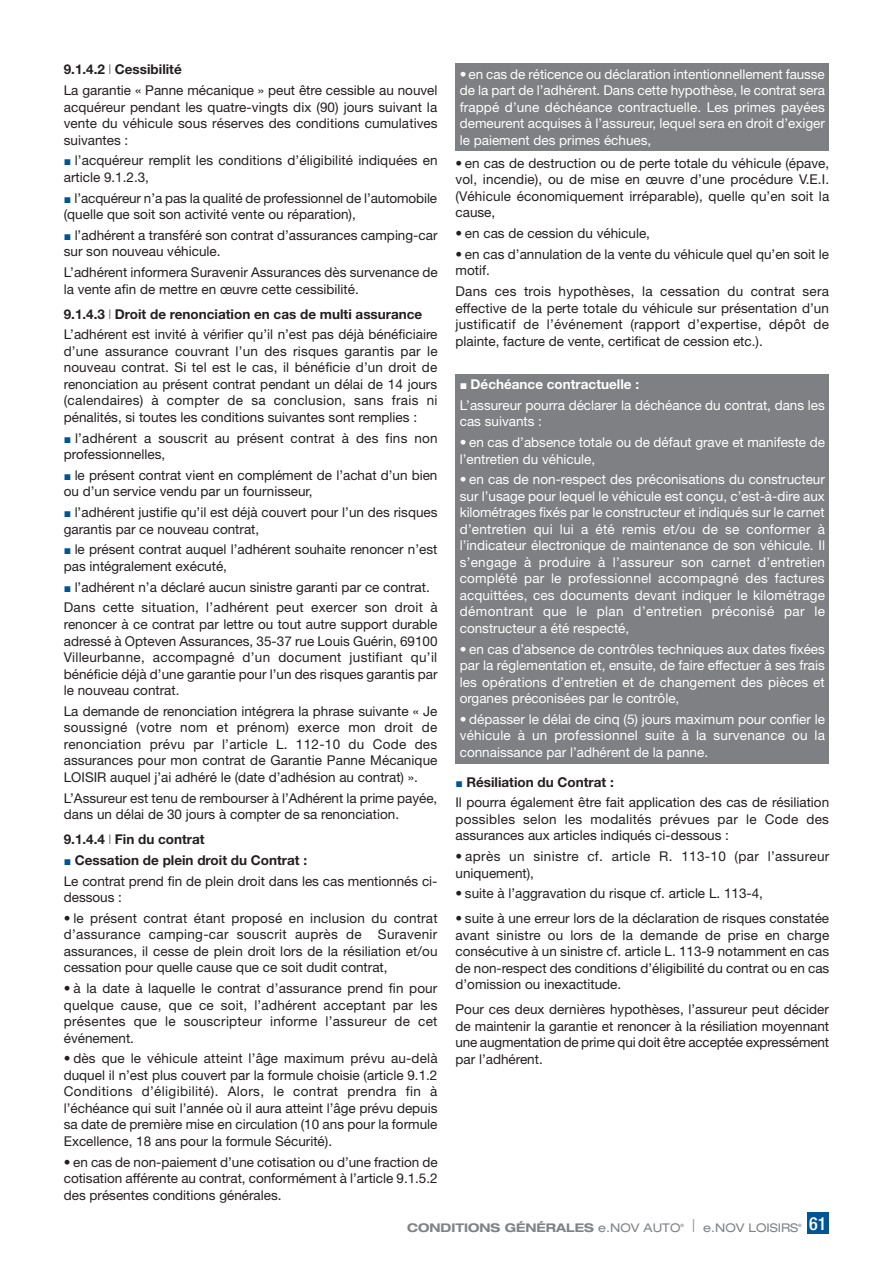
<style>
.page{position:relative;width:893px;height:1263px;background:#fff}
.page>*{position:absolute;margin:0;border:0;box-sizing:border-box;transform-origin:0 0}
.t1{font:500 condensed 18px "Helvetica Neue";color:#fff}
.Normal_e{font:13.5px/16.5px "Helvetica Neue";color:#231f20;text-align:justify}
.Normal_e-2{font:13.5px/16.5px "Helvetica Neue";color:#fff;text-align:justify}
.Normal_e-3{font:700 13.5px "Helvetica Neue";color:#231f20}
.Normal_e-4{font:13.5px/16.5px "Helvetica Neue";letter-spacing:.025em;color:#231f20}
.Normal_e-5{font:700 13.5px "Helvetica Neue";color:#fff}
.t2{font:700 expanded 12px "Helvetica Neue";color:#808285}
.t3{font:expanded 12px "Helvetica Neue";color:#808285}
.t4{font:expanded 4.5px "Helvetica Neue";color:#808285}
.s1{font-weight:100}
.s2{font-weight:400}
.s3{font-weight:100;font-size:18px}
</style>
<div class="page">
<div style="left:807px;top:1212px;width:21px;height:21px;background:#005594"></div>
<div style="left:455px;top:64px;width:374px;height:87px;background:#7e8083"></div>
<div style="left:455px;top:374px;width:374px;height:389px;background:#7e8083"></div>
<p class="Normal_e-3" style="left:64px;top:61px;width:120px">9.1.4.2 <span class="s1">I</span> Cessibilité</p>
<p class="Normal_e" style="left:64px;top:82px;width:375px">La garantie « Panne mécanique » peut être cessible au nouvel acquéreur pendant les quatre-vingts dix (90) jours suivant la vente du véhicule sous réserves des conditions cumulatives suivantes :</p>
<p class="Normal_e" style="left:64px;top:152px;width:375px;text-indent:11px">l’acquéreur remplit les conditions d’éligibilité indiquées en article 9.1.2.3,</p>
<p class="Normal_e" style="left:64px;top:189px;width:375px;text-indent:11px">l’acquéreur n’a pas la qualité de professionnel de l’automobile (quelle que soit son activité vente ou réparation),</p>
<p class="Normal_e" style="left:64px;top:227px;width:375px;text-indent:11px">l’adhérent a transféré son contrat d’assurances camping-car sur son nouveau véhicule.</p>
<p class="Normal_e" style="left:64px;top:264px;width:375px">L’adhérent informera Suravenir Assurances dès survenance de la vente afin de mettre en œuvre cette cessibilité.</p>
<p class="Normal_e-3" style="left:64px;top:305px;width:360px">9.1.4.3 <span class="s1">I</span> Droit de renonciation en cas de multi assurance</p>
<p class="Normal_e" style="left:64px;top:326px;width:375px">L’adhérent est invité à vérifier qu’il n’est pas déjà bénéficiaire d’une assurance couvrant l’un des risques garantis par le nouveau contrat. Si tel est le cas, il bénéficie d’un droit de renonciation au présent contrat pendant un délai de 14 jours (calendaires) à compter de sa conclusion, sans frais ni pénalités, si toutes les conditions suivantes sont remplies :</p>
<p class="Normal_e" style="left:64px;top:429px;width:375px;text-indent:11px">l’adhérent a souscrit au présent contrat à des fins non professionnelles,</p>
<p class="Normal_e" style="left:64px;top:467px;width:375px;text-indent:11px">le présent contrat vient en complément de l’achat d’un bien ou d’un service vendu par un fournisseur,</p>
<p class="Normal_e" style="left:64px;top:504px;width:375px;text-indent:11px">l’adhérent justifie qu’il est déjà couvert pour l’un des risques garantis par ce nouveau contrat,</p>
<p class="Normal_e" style="left:64px;top:541px;width:375px;text-indent:11px">le présent contrat auquel l’adhérent souhaite renoncer n’est pas intégralement exécuté,</p>
<p class="Normal_e" style="left:75px;top:578px;width:357px">l’adhérent n’a déclaré aucun sinistre garanti par ce contrat.</p>
<p class="Normal_e" style="left:64px;top:599px;width:375px">Dans cette situation, l’adhérent peut exercer son droit à renoncer à ce contrat par lettre ou tout autre support durable adressé à Opteven Assurances, 35-37 rue Louis Guérin, 69100<br>Villeurbanne, accompagné d’un document justifiant qu’il bénéficie déjà d’une garantie pour l’un des risques garantis par le nouveau contrat.</p>
<p class="Normal_e" style="left:64px;top:702px;width:375px">La demande de renonciation intégrera la phrase suivante « Je soussigné (votre nom et prénom) exerce mon droit de renonciation prévu par l’article L. 112-10 du Code des assurances pour mon contrat de Garantie Panne Mécanique LOISIR auquel j’ai adhéré le (date d’adhésion au contrat) ».</p>
<p class="Normal_e" style="left:64px;top:789px;width:375px">L’Assureur est tenu de rembourser à l’Adhérent la prime payée, dans un délai de 30 jours à compter de sa renonciation.</p>
<p class="Normal_e-3" style="left:64px;top:831px;width:142px">9.1.4.4 <span class="s1">I</span> Fin du contrat</p>
<p class="Normal_e-3" style="left:75px;top:852px;width:234px">Cessation de plein droit du Contrat :</p>
<p class="Normal_e" style="left:64px;top:872px;width:375px">Le contrat prend fin de plein droit dans les cas mentionnés ci&shy;dessous :</p>
<p class="Normal_e" style="left:64px;top:909px;width:375px">• le présent contrat étant proposé en inclusion du contrat d’assurance camping-car souscrit auprès de Suravenir assurances, il cesse de plein droit lors de la résiliation et/ou cessation pour quelle cause que ce soit dudit contrat,</p>
<p class="Normal_e" style="left:64px;top:980px;width:375px">• à la date à laquelle le contrat d’assurance prend fin pour quelque cause, que ce soit, l’adhérent acceptant par les présentes que le souscripteur informe l’assureur de cet événement.</p>
<p class="Normal_e" style="left:64px;top:1050px;width:375px">• dès que le véhicule atteint l’âge maximum prévu au-delà duquel il n’est plus couvert par la formule choisie (article 9.1.2<br>Conditions d’éligibilité). Alors, le contrat prendra fin à l’échéance qui suit l’année où il aura atteint l’âge prévu depuis sa date de première mise en circulation (10 ans pour la formule Excellence, 18 ans pour la formule Sécurité).</p>
<p class="Normal_e" style="left:64px;top:1153px;width:375px">• en cas de non-paiement d’une cotisation ou d’une fraction de cotisation afférente au contrat, conformément à l’article 9.1.5.2 des présentes conditions générales.</p>
<p class="Normal_e-2" style="left:460px;top:65px;width:367px">• en cas de réticence ou déclaration intentionnellement fausse de la part de l’adhérent. Dans cette hypothèse, le contrat sera frappé d’une déchéance contractuelle. Les primes payées demeurent acquises à l’assureur, lequel sera en droit d’exiger le paiement des primes échues,</p>
<p class="Normal_e" style="left:455px;top:155px;width:375px">• en cas de destruction ou de perte totale du véhicule (épave, vol, incendie), ou de mise en œuvre d’une procédure V.E.I. (Véhicule économiquement irréparable), quelle qu’en soit la cause,</p>
<p class="Normal_e" style="left:455px;top:225px;width:196px">• en cas de cession du véhicule,</p>
<p class="Normal_e" style="left:455px;top:246px;width:375px">• en cas d’annulation de la vente du véhicule quel qu’en soit le motif.</p>
<p class="Normal_e" style="left:455px;top:283px;width:375px">Dans ces trois hypothèses, la cessation du contrat sera effective de la perte totale du véhicule sur présentation d’un justificatif de l’événement (rapport d’expertise, dépôt de plainte, facture de vente, certificat de cession etc.).</p>
<p class="Normal_e-5" style="left:471px;top:376px;width:170px">Déchéance contractuelle :</p>
<p class="Normal_e-2" style="left:460px;top:397px;width:367px">L’assureur pourra déclarer la déchéance du contrat, dans les cas suivants :</p>
<p class="Normal_e-2" style="left:460px;top:434px;width:367px">• en cas d’absence totale ou de défaut grave et manifeste de l’entretien du véhicule,</p>
<p class="Normal_e-2" style="left:460px;top:471px;width:367px">• en cas de non-respect des préconisations du constructeur sur l’usage pour lequel le véhicule est conçu, c’est-à-dire aux kilométrages fixés par le constructeur et indiqués sur le carnet d’entretien qui lui a été remis et/ou de se conformer à l’indicateur électronique de maintenance de son véhicule. Il s’engage à produire à l’assureur son carnet d’entretien complété par le professionnel accompagné des factures acquittées, ces documents devant indiquer le kilométrage démontrant que le plan d’entretien préconisé par le constructeur a été respecté,</p>
<p class="Normal_e-2" style="left:460px;top:640px;width:367px">• en cas d’absence de contrôles techniques aux dates fixées par la réglementation et, ensuite, de faire effectuer à ses frais les opérations d’entretien et de changement des pièces et organes préconisées par le contrôle,</p>
<p class="Normal_e-2" style="left:460px;top:711px;width:367px">• dépasser le délai de cinq (5) jours maximum pour confier le véhicule à un professionnel suite à la survenance ou la connaissance par l’adhérent de la panne.</p>
<p class="Normal_e-3" style="left:466px;top:773px;width:149px">Résiliation du Contrat :</p>
<p class="Normal_e" style="left:455px;top:794px;width:375px">Il pourra également être fait application des cas de résiliation possibles selon les modalités prévues par le Code des assurances aux articles indiqués ci-dessous :</p>
<p class="Normal_e-4" style="left:455px;top:848px;width:375px">• après un sinistre cf. article R. 113-10 (par l’assureur uniquement),</p>
<p class="Normal_e" style="left:455px;top:885px;width:309px">• suite à l’aggravation du risque cf. article L. 113-4,</p>
<p class="Normal_e" style="left:455px;top:910px;width:375px">• suite à une erreur lors de la déclaration de risques constatée avant sinistre ou lors de la demande de prise en charge consécutive à un sinistre cf. article L. 113-9 notamment en cas de non-respect des conditions d’éligibilité du contrat ou en cas d’omission ou inexactitude.</p>
<p class="Normal_e" style="left:455px;top:1001px;width:375px">Pour ces deux dernières hypothèses, l’assureur peut décider de maintenir la garantie et renoncer à la résiliation moyennant une augmentation de prime qui doit être acceptée expressément par l’adhérent.</p>
<p class="t2" style="left:407px;top:1221px;width:275px">CONDITIONS GÉNÉRALES <span class="s2">e.NOV AUTO</span></p>
<p class="t4" style="left:680px;top:1223px;width:5px">®</p>
<p class="t3" style="left:692px;top:1221px;width:108px"><span class="s3">I</span> e.NOV LOISIRS</p>
<p class="t4" style="left:798px;top:1223px;width:5px">®</p>
<h1 class="t1" style="left:809px;top:1212px;width:19px">61</h1>
</div>
